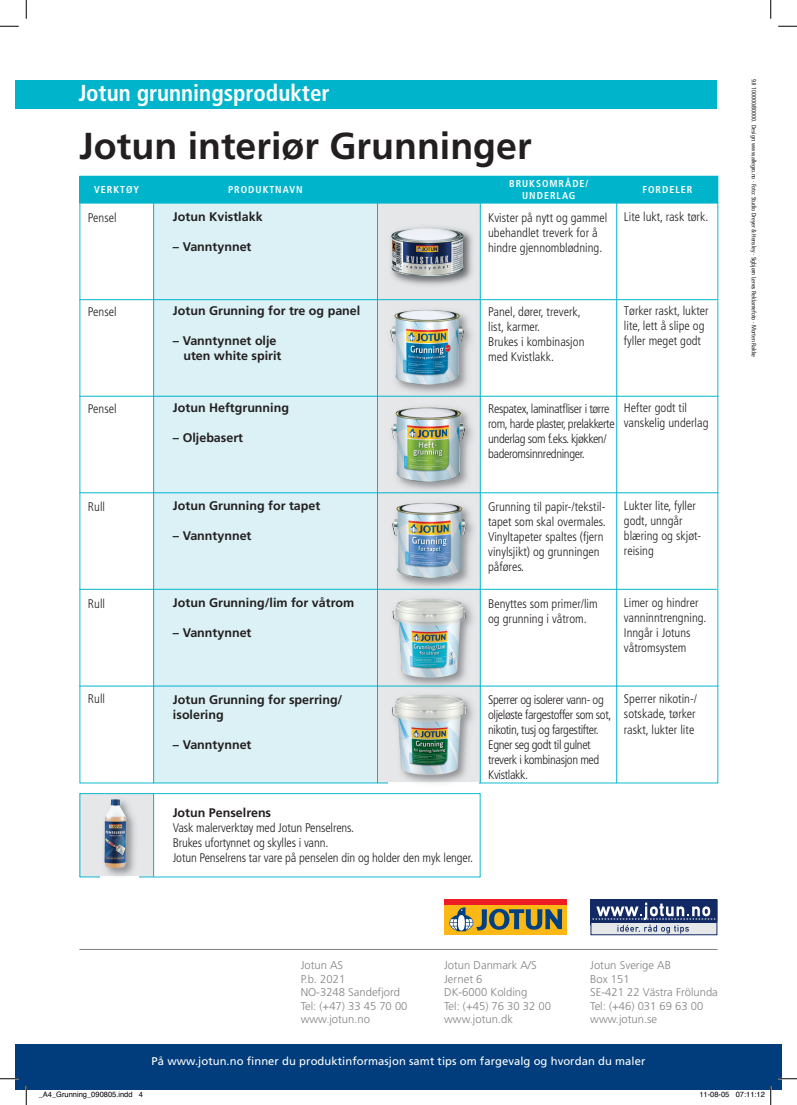
<style>
.page{position:relative;width:797px;height:1105px;background:#fff}
.page>*{position:absolute;margin:0;border:0;box-sizing:border-box;transform-origin:0 0}
.t1{font:700 37.5px "Frutiger LT";color:#231f20}
.t2{font:700 condensed 23.12px "Frutiger LT";color:#fff}
.t3{font:300 condensed 12.5px/15px "Frutiger LT";color:#231f20}
.t4{font:700 12.5px/15px "Frutiger LT";color:#231f20}
.t5{font:300 condensed 12.5px/15px "Frutiger LT";letter-spacing:-.03em;color:#231f20}
.t6{font:300 11.25px/13.5px "Frutiger LT";color:#808285}
.t7{font:11.25px "Frutiger LT";letter-spacing:.005em;color:#fff}
.t8{font:700 condensed 10px/12px "Frutiger LT";letter-spacing:.1em;color:#fff;text-align:center}
.t9{font:7.5px "Helvetica";color:#000}
.t10{font:condensed 6.25px "Frutiger LT";letter-spacing:-.015em;color:#231f20}
</style>
<div class="page">
<div style="left:16px;top:80px;width:700px;height:28px;background:#00b5cb"></div>
<div style="left:16px;top:1044px;width:765px;height:45px;background:#013d7d"></div>
<div style="left:444px;top:904px;width:123px;height:31px;background:#fcb814"></div>
<svg style="left:449px;top:907px;width:113px;height:24px"></svg>
<div style="left:444px;top:899px;width:123px;height:5px;background:#ee1d23"></div>
<hr style="left:79px;top:949px;width:638px;height:1px;background:#808285">
<div style="left:591px;top:900px;width:126px;height:25px;background:#122963"></div>
<svg style="left:592px;top:903px;width:126px;height:30px"></svg>
<div style="left:590px;top:900px;width:127px;height:35px;border:1px solid #122963"></div>
<svg style="left:79px;top:176px;width:639px;height:607px"></svg>
<div style="left:79px;top:176px;width:638px;height:27px;background:#00b5cb"></div>
<hr style="left:377px;top:200px;width:1px;height:583px;background:#00b5cb">
<hr style="left:480px;top:201px;width:1px;height:582px;background:#00b5cb">
<hr style="left:616px;top:196px;width:1px;height:587px;background:#00b5cb">
<img style="left:387px;top:306px;width:88px;height:90px">
<img style="left:390px;top:310px;width:74px;height:75px">
<hr style="left:79px;top:299px;width:638px;height:1px;background:#00b5cb">
<img style="left:388px;top:403px;width:89px;height:91px">
<img style="left:391px;top:407px;width:74px;height:75px">
<hr style="left:79px;top:203px;width:639px;height:1px;background:#00b5cb">
<hr style="left:79px;top:396px;width:639px;height:1px;background:#00b5cb">
<img style="left:389px;top:499px;width:89px;height:92px">
<img style="left:392px;top:503px;width:74px;height:75px">
<hr style="left:79px;top:492px;width:639px;height:1px;background:#00b5cb">
<hr style="left:79px;top:589px;width:638px;height:1px;background:#00b5cb">
<img style="left:388px;top:594px;width:90px;height:190px">
<img style="left:392px;top:599px;width:74px;height:79px">
<img style="left:388px;top:782px;width:90px;height:1px">
<img style="left:392px;top:695px;width:75px;height:80px">
<hr style="left:79px;top:686px;width:639px;height:1px;background:#00b5cb">
<hr style="left:153px;top:200px;width:1px;height:583px;background:#00b5cb">
<img style="left:388px;top:224px;width:87px;height:65px">
<img style="left:391px;top:228px;width:73px;height:48px">
<svg style="left:79px;top:793px;width:401px;height:84px"></svg>
<img style="left:100px;top:795px;width:39px;height:81px">
<img style="left:100px;top:876px;width:39px;height:1px">
<img style="left:104px;top:799px;width:22px;height:69px">
<hr style="left:153px;top:793px;width:1px;height:84px;background:#00b5cb">
<svg style="left:0;top:25px;width:19px;height:2px"></svg>
<svg style="left:778px;top:25px;width:19px;height:2px"></svg>
<svg style="left:0;top:1078px;width:19px;height:1px"></svg>
<svg style="left:778px;top:1078px;width:19px;height:1px"></svg>
<svg style="left:25px;top:0;width:2px;height:19px"></svg>
<svg style="left:25px;top:1086px;width:2px;height:19px"></svg>
<svg style="left:770px;top:0;width:1px;height:19px"></svg>
<svg style="left:735px;top:1086px;width:36px;height:19px"></svg>
<h2 class="t2" style="left:78px;top:80px;width:253px">Jotun grunningsprodukter</h2>
<h1 class="t1" style="left:79px;top:123px;width:454px">Jotun interiør Grunninger</h1>
<p class="t8" style="left:228px;top:183px;width:76px">PRODUKTNAVN</p>
<p class="t8" style="left:509px;top:178px;width:81px">BRUKSOMRÅDE/<br>UNDERLAG</p>
<p class="t8" style="left:642px;top:184px;width:51px">FORDELER</p>
<p class="t8" style="left:94px;top:183px;width:46px">VERKTØY</p>
<p class="t3" style="left:88px;top:210px;width:30px">Pensel</p>
<p class="t3" style="left:624px;top:209px;width:86px">Lite lukt, rask tørk.</p>
<p class="t4" style="left:173px;top:209px;width:91px">Jotun Kvistlakk</p>
<p class="t4" style="left:173px;top:239px;width:80px">– Vanntynnet</p>
<p class="t3" style="left:488px;top:210px;width:120px">Kvister på nytt og gammel ubehandlet treverk for å hindre gjennomblødning.</p>
<p class="t3" style="left:88px;top:304px;width:30px">Pensel</p>
<p class="t4" style="left:173px;top:303px;width:189px">Jotun Grunning for tre og panel</p>
<p class="t4" style="left:183px;top:333px;width:99px;text-indent:-10px">– Vanntynnet olje uten white spirit</p>
<p class="t3" style="left:488px;top:304px;width:98px">Panel, dører, treverk, list, karmer.<br>Brukes i kombinasjon med Kvistlakk.</p>
<p class="t3" style="left:624px;top:303px;width:86px">Tørker raskt, lukter lite, lett å slipe og fyller meget godt</p>
<p class="t3" style="left:88px;top:401px;width:30px">Pensel</p>
<p class="t4" style="left:173px;top:400px;width:117px">Jotun Heftgrunning</p>
<p class="t4" style="left:173px;top:430px;width:72px">– Oljebasert</p>
<p class="t5" style="left:488px;top:401px;width:128px">Respatex, laminatfliser i tørre rom, harde plaster, prelakkerte underlag som f.eks. kjøkken/ baderomsinnredninger.</p>
<p class="t3" style="left:624px;top:400px;width:86px">Hefter godt til vanskelig underlag</p>
<p class="t3" style="left:88px;top:499px;width:19px">Rull</p>
<p class="t4" style="left:173px;top:498px;width:149px">Jotun Grunning for tapet</p>
<p class="t4" style="left:173px;top:528px;width:80px">– Vanntynnet</p>
<p class="t3" style="left:488px;top:499px;width:119px">Grunning til papir-/tekstil&shy;tapet som skal overmales.<br>Vinyltapeter spaltes (fjern vinylsjikt) og grunningen påføres.</p>
<p class="t3" style="left:624px;top:498px;width:79px">Lukter lite, fyller godt, unngår blæring og skjøt&shy;reising</p>
<p class="t3" style="left:88px;top:596px;width:19px">Rull</p>
<p class="t4" style="left:173px;top:595px;width:183px">Jotun Grunning/lim for våtrom</p>
<p class="t4" style="left:173px;top:625px;width:80px">– Vanntynnet</p>
<p class="t3" style="left:488px;top:596px;width:111px">Benyttes som primer/lim og grunning i våtrom.</p>
<p class="t3" style="left:624px;top:595px;width:84px">Limer og hindrer vanninntrengning.<br>Inngår i Jotuns våtromsystem</p>
<p class="t3" style="left:88px;top:691px;width:19px">Rull</p>
<p class="t4" style="left:173px;top:692px;width:171px">Jotun Grunning for sperring/ isolering</p>
<p class="t4" style="left:173px;top:737px;width:80px">– Vanntynnet</p>
<p class="t5" style="left:488px;top:693px;width:125px">Sperrer og isolerer vann- og oljeløste fargestoffer som sot, nikotin, tusj og fargestifter.<br>Egner seg godt til gulnet treverk i kombinasjon med<br>Kvistlakk.</p>
<p class="t3" style="left:624px;top:692px;width:75px">Sperrer nikotin-/ sotskade, tørker raskt, lukter lite</p>
<p class="t4" style="left:173px;top:805px;width:100px">Jotun Penselrens</p>
<p class="t3" style="left:173px;top:820px;width:302px">Vask malerverktøy med Jotun Penselrens.<br>Brukes ufortynnet og skylles i vann.<br>Jotun Penselrens tar vare på penselen din og holder den myk lenger.</p>
<p class="t10" style="left:757px;top:79px;width:279px;rotate:90deg">9JI 100000/80000. Design: www.allegro.no · Foto: Studio Dreyer &amp; Hensley · Sigbjørn Lenes Reklamefoto · Morten Rakke</p>
<p class="t6" style="left:301px;top:958px;width:108px">Jotun AS<br>P.b. 2021<br>NO-3248 Sandefjord<br>Tel: (+47) 33 45 70 00 www.jotun.no</p>
<p class="t6" style="left:444px;top:959px;width:108px">Jotun Danmark A/S<br>Jernet 6<br>DK-6000 Kolding<br>Tel: (+45) 76 30 32 00 www.jotun.dk</p>
<p class="t6" style="left:590px;top:959px;width:129px">Jotun Sverige AB<br>Box 151<br>SE-421 22 Västra Frölunda<br>Tel: (+46) 031 69 63 00 www.jotun.se</p>
<p class="t7" style="left:151px;top:1055px;width:495px">På www.jotun.no finner du produktinformasjon samt tips om fargevalg og hvordan du maler</p>
<p class="t9" style="left:39px;top:1088px;width:106px">_A4_Grunning_090805.indd 4</p>
<p class="t9" style="left:699px;top:1088px;width:67px">11-08-05 07:11:12</p>
</div>
